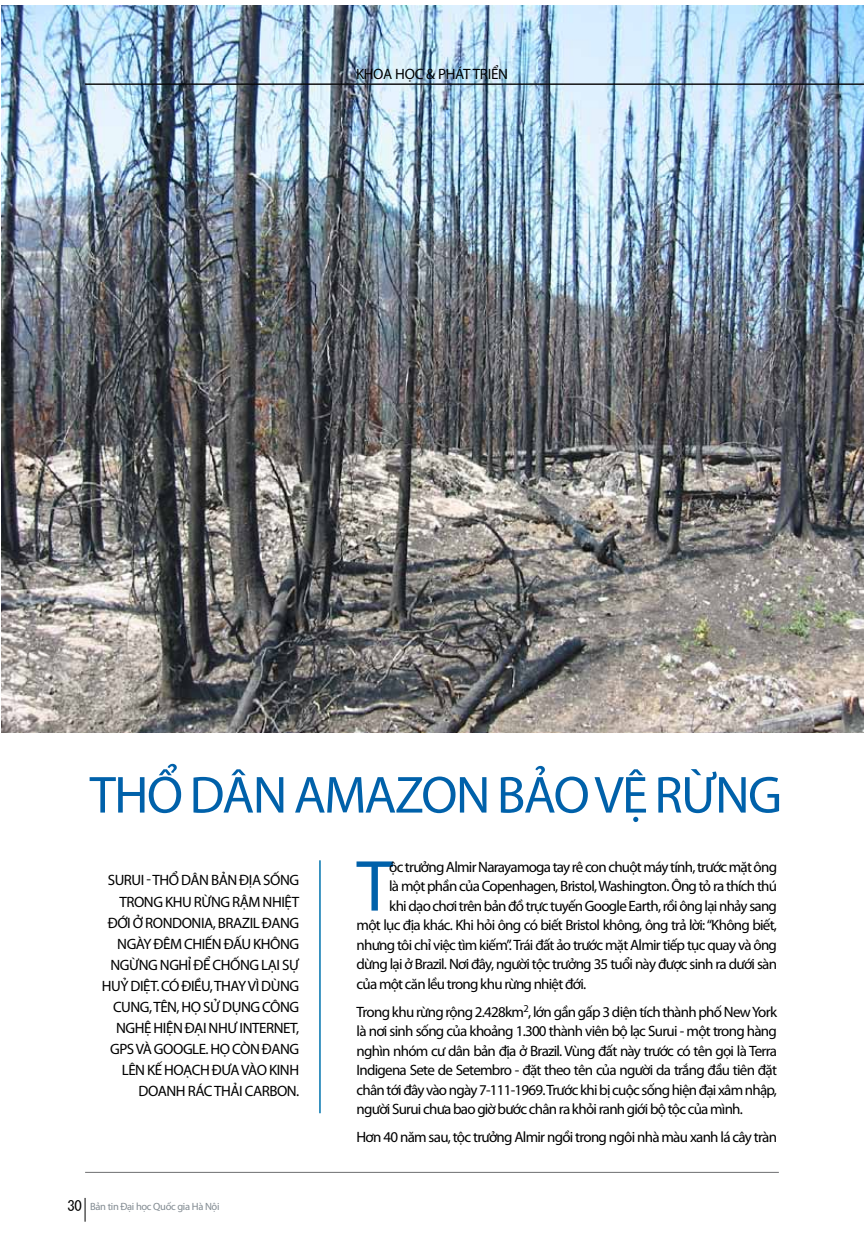
<style>
.page{position:relative;width:864px;height:1242px;background:#fff}
.page>*{position:absolute;margin:0;border:0;box-sizing:border-box;transform-origin:0 0}
.t1{font:72.9px "Myriad Pro";color:#0061aa}
.t2{font:52.5px "Myriad Pro";letter-spacing:-.03em;color:#0061aa}
.t3{font:15px/19.5px "Myriad Pro";letter-spacing:-.05em;color:#000;text-align:justify}
.t4{font:15px/21px "Myriad Pro";letter-spacing:-.03em;color:#000;text-align:right}
.t5{font:15px "Myriad Pro";letter-spacing:-.02em;color:#000}
.t6{font:10.5px "Myriad Pro";letter-spacing:-.03em;color:#828b92}
.s1{font-family:"MS Gothic";font-size:14.25px;color:#000}
</style>
<div class="page">
<img style="left:1px;top:6px;width:862px;height:726px">
<hr style="left:319px;top:860px;width:1px;height:253px;background:#0073ae">
<hr style="left:85px;top:1172px;width:693px;height:1px;background:#6d6e71">
<svg style="left:85px;top:1198px;width:1px;height:23px"></svg>
<hr style="left:85px;top:84px;width:778px;height:1px;background:#0a0a0b">
<p class="t5" style="left:356px;top:65px;width:153px">khoa học &amp; phát triển</p>
<h2 class="t2" style="left:90px;top:762px;width:693px">thổ dân Amazon bảo vệ rừng</h2>
<p class="t4" style="left:102px;top:869px;width:199px">Surui - thổ dân bản địa sống trong khu rừng rậm nhiệt đới ở Rondonia, Brazil đang ngày đêm chiến đấu không ngừng nghỉ để chống lại sự huỷ diệt. Có điều, thay vì dùng cung, tên, họ sử dụng công nghệ hiện đại như Internet,<br>GPS và Google. Họ còn đang lên kế hoạch đưa vào kinh doanh rác thải carbon.</p>
<p class="t6" style="left:67px;top:1199px;width:153px"><span class="s1">30</span> Bản tin Đại học Quốc gia Hà Nội</p>
<p class="t3" style="left:389px;top:856px;width:389px">ộc trưởng Almir Narayamoga tay rê con chuột máy tính, trước mặt ông</p>
<p class="t3" style="left:389px;top:876px;width:389px">là một phần của Copenhagen, Bristol, Washington. Ông tỏ ra thích thú</p>
<p class="t3" style="left:389px;top:895px;width:389px">khi dạo chơi trên bản đồ trực tuyến Google Earth, rồi ông lại nhảy sang</p>
<p class="t3" style="left:356px;top:915px;width:422px">một lục địa khác. Khi hỏi ông có biết Bristol không, ông trả lời: “Không biết,</p>
<p class="t3" style="left:356px;top:934px;width:422px">nhưng tôi chỉ việc tìm kiếm”. Trái đất ảo trước mặt Almir tiếp tục quay và ông</p>
<p class="t3" style="left:356px;top:954px;width:422px">dừng lại ở Brazil. Nơi đây, người tộc trưởng 35 tuổi này được sinh ra dưới sàn</p>
<p class="t3" style="left:356px;top:973px;width:231px">của một căn lều trong khu rừng nhiệt đới.</p>
<p class="t3" style="left:356px;top:1001px;width:422px">Trong khu rừng rộng 2.428km<sup>2</sup>, lớn gần gấp 3 diện tích thành phố New York là nơi sinh sống của khoảng 1.300 thành viên bộ lạc Surui - một trong hàng nghìn nhóm cư dân bản địa ở Brazil. Vùng đất này trước có tên gọi là Terra I ndigena Sete de Setembro - đặt theo tên của người da trắng đầu tiên đặt chân tới đây vào ngày 7-111-1969. Trước khi bị cuộc sống hiện đại xâm nhập, người Surui chưa bao giờ bước chân ra khỏi ranh giới bộ tộc của mình.</p>
<p class="t3" style="left:356px;top:1127px;width:422px">Hơn 40 năm sau, tộc trưởng Almir ngồi trong ngôi nhà màu xanh lá cây tràn</p>
<h1 class="t1" style="left:356px;top:841px;width:38px">T</h1>
</div>
